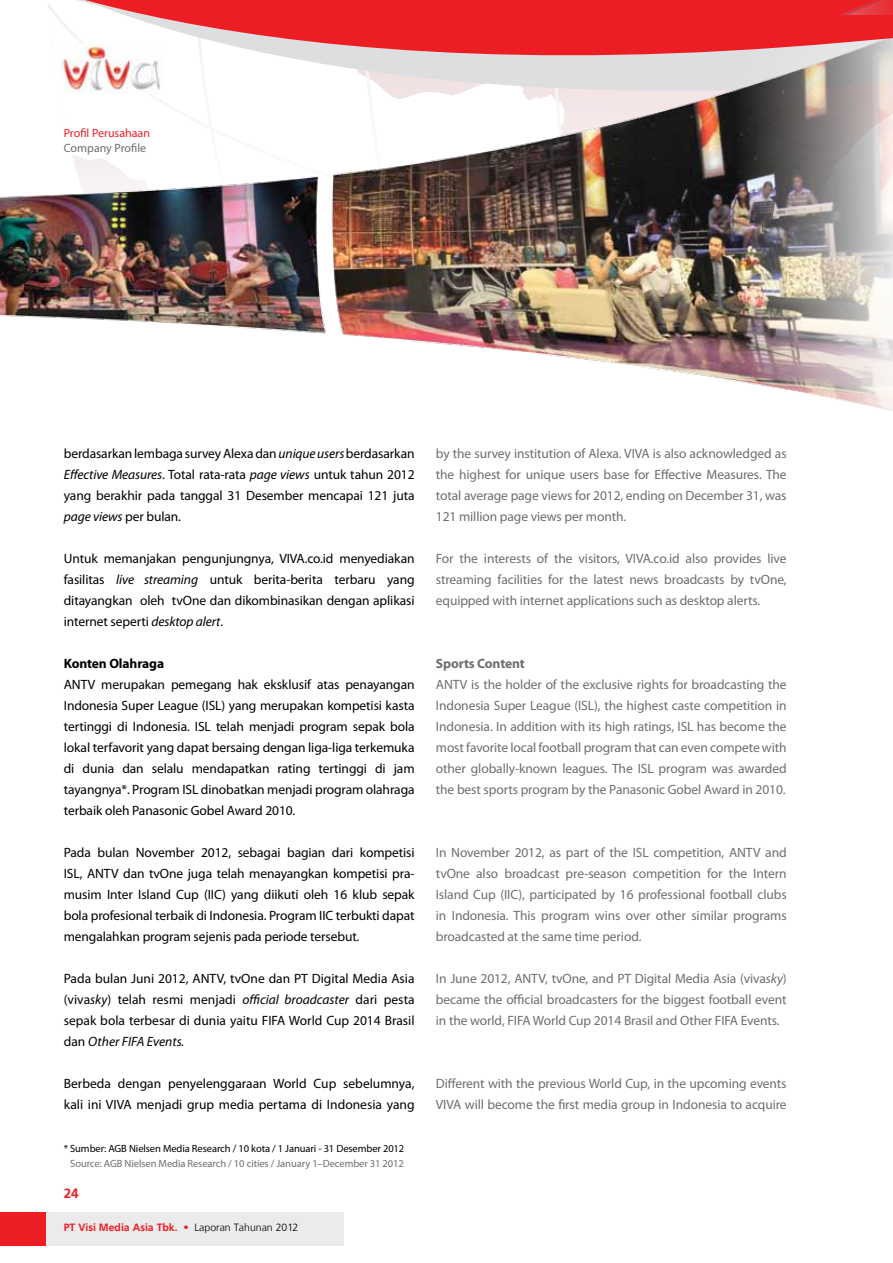
<style>
.page{position:relative;width:893px;height:1263px;background:#fff}
.page>*{position:absolute;margin:0;border:0;box-sizing:border-box;transform-origin:0 0}
.t1{font:13.5px/21px "Myriad Pro";letter-spacing:-.01em;color:#000;text-align:justify}
.t2{font:13.5px/21px "Myriad Pro";letter-spacing:-.01em;color:#6d6e71;text-align:justify}
.t3{font:700 13.5px "Myriad Pro";letter-spacing:-.01em;color:#000}
.t4{font:700 13.5px "Myriad Pro";letter-spacing:-.01em;color:#6d6e71}
.t5{font:700 13.5px "Frutiger LT";color:#ed1d24}
.t6{font:12px "Myriad Pro";color:#ed1d24}
.t7{font:12px "Myriad Pro";color:#6d6e71}
.t8{font:10.5px "Myriad Pro";letter-spacing:-.01em;color:#6d6e71}
.t9{font:10.5px "Myriad Pro";letter-spacing:-.01em;color:#000}
.t10{font:700 10.5px "Frutiger LT";color:#ed1d24}
.s1{font-style:italic}
.s2{font-weight:300}
.s3{font-weight:300;color:#000}
</style>
<div class="page">
<div style="left:0;top:1212px;width:344px;height:34px;background:#ebebec"></div>
<div style="left:0;top:1212px;width:46px;height:34px;background:#ed1d24"></div>
<svg style="left:48px;top:0;width:845px;height:4px;background:#ed292f"></svg>
<img style="left:0;top:4px;width:893px;height:407px">
<p class="t6" style="left:64px;top:125px;width:88px">Profil Perusahaan</p>
<p class="t7" style="left:64px;top:140px;width:84px">Company Profile</p>
<p class="t1" style="left:64px;top:442px;width:352px">berdasarkan lembaga survey Alexa dan <span class="s1">unique users</span> berdasarkan <span class="s1">Effective Measures</span>. Total rata-rata <span class="s1">page views</span> untuk tahun 2012 yang berakhir pada tanggal 31 Desember mencapai 121 juta <span class="s1">page views</span> per bulan.</p>
<p class="t1" style="left:64px;top:547px;width:352px">Untuk memanjakan pengunjungnya, VIVA.co.id menyediakan fasilitas <span class="s1">live streaming</span> untuk berita-berita terbaru yang ditayangkan oleh tvOne dan dikombinasikan dengan aplikasi internet seperti <span class="s1">desktop alert</span>.</p>
<p class="t3" style="left:64px;top:654px;width:102px">Konten Olahraga</p>
<p class="t1" style="left:64px;top:673px;width:352px">ANTV merupakan pemegang hak eksklusif atas penayangan Indonesia Super League (ISL) yang merupakan kompetisi kasta tertinggi di Indonesia. ISL telah menjadi program sepak bola lokal terfavorit yang dapat bersaing dengan liga-liga terkemuka di dunia dan selalu mendapatkan rating tertinggi di jam tayangnya*. Program ISL dinobatkan menjadi program olahraga terbaik oleh Panasonic Gobel Award 2010.</p>
<p class="t1" style="left:64px;top:841px;width:352px">Pada bulan November 2012, sebagai bagian dari kompetisi ISL, ANTV dan tvOne juga telah menayangkan kompetisi pra&shy;musim Inter Island Cup (IIC) yang diikuti oleh 16 klub sepak bola profesional terbaik di Indonesia. Program IIC terbukti dapat mengalahkan program sejenis pada periode tersebut.</p>
<p class="t1" style="left:64px;top:967px;width:352px">Pada bulan Juni 2012, ANTV, tvOne dan PT Digital Media Asia (viva<span class="s1">sky</span>) telah resmi menjadi <span class="s1">official broadcaster</span> dari pesta sepak bola terbesar di dunia yaitu FIFA World Cup 2014 Brasil dan <span class="s1">Other FIFA Events.</span></p>
<p class="t1" style="left:64px;top:1072px;width:352px">Berbeda dengan penyelenggaraan World Cup sebelumnya, kali ini VIVA menjadi grup media pertama di Indonesia yang</p>
<p class="t9" style="left:64px;top:1141px;width:342px">* Sumber: AGB Nielsen Media Research / 10 kota / 1 Januari - 31 Desember 2012</p>
<p class="t8" style="left:70px;top:1156px;width:335px">Source: AGB Nielsen Media Research / 10 cities / January 1–December 31 2012</p>
<p class="t5" style="left:64px;top:1185px;width:17px">24</p>
<p class="t10" style="left:64px;top:1221px;width:236px">PT Visi Media Asia Tbk. <span class="s2">•</span> <span class="s3">Laporan Tahunan 2012</span></p>
<p class="t2" style="left:436px;top:442px;width:352px">by the survey institution of Alexa. VIVA is also acknowledged as the highest for unique users base for Effective Measures. The total average page views for 2012, ending on December 31, was 121 million page views per month.</p>
<p class="t2" style="left:436px;top:547px;width:352px">For the interests of the visitors, VIVA.co.id also provides live streaming facilities for the latest news broadcasts by tvOne, equipped with internet applications such as desktop alerts.</p>
<p class="t4" style="left:436px;top:654px;width:90px">Sports Content</p>
<p class="t2" style="left:436px;top:673px;width:352px">ANTV is the holder of the exclusive rights for broadcasting the Indonesia Super League (ISL), the highest caste competition in Indonesia. In addition with its high ratings, ISL has become the most favorite local football program that can even compete with other globally-known leagues. The ISL program was awarded the best sports program by the Panasonic Gobel Award in 2010.</p>
<p class="t2" style="left:436px;top:841px;width:352px">In November 2012, as part of the ISL competition, ANTV and tvOne also broadcast pre-season competition for the Intern Island Cup (IIC), participated by 16 professional football clubs in Indonesia. This program wins over other similar programs broadcasted at the same time period.</p>
<p class="t2" style="left:436px;top:967px;width:352px">In June 2012, ANTV, tvOne, and PT Digital Media Asia (viva<span class="s1">sky</span>) became the official broadcasters for the biggest football event in the world, FIFA World Cup 2014 Brasil and Other FIFA Events.</p>
<p class="t2" style="left:436px;top:1072px;width:352px">Different with the previous World Cup, in the upcoming events<br>VIVA will become the first media group in Indonesia to acquire</p>
</div>
